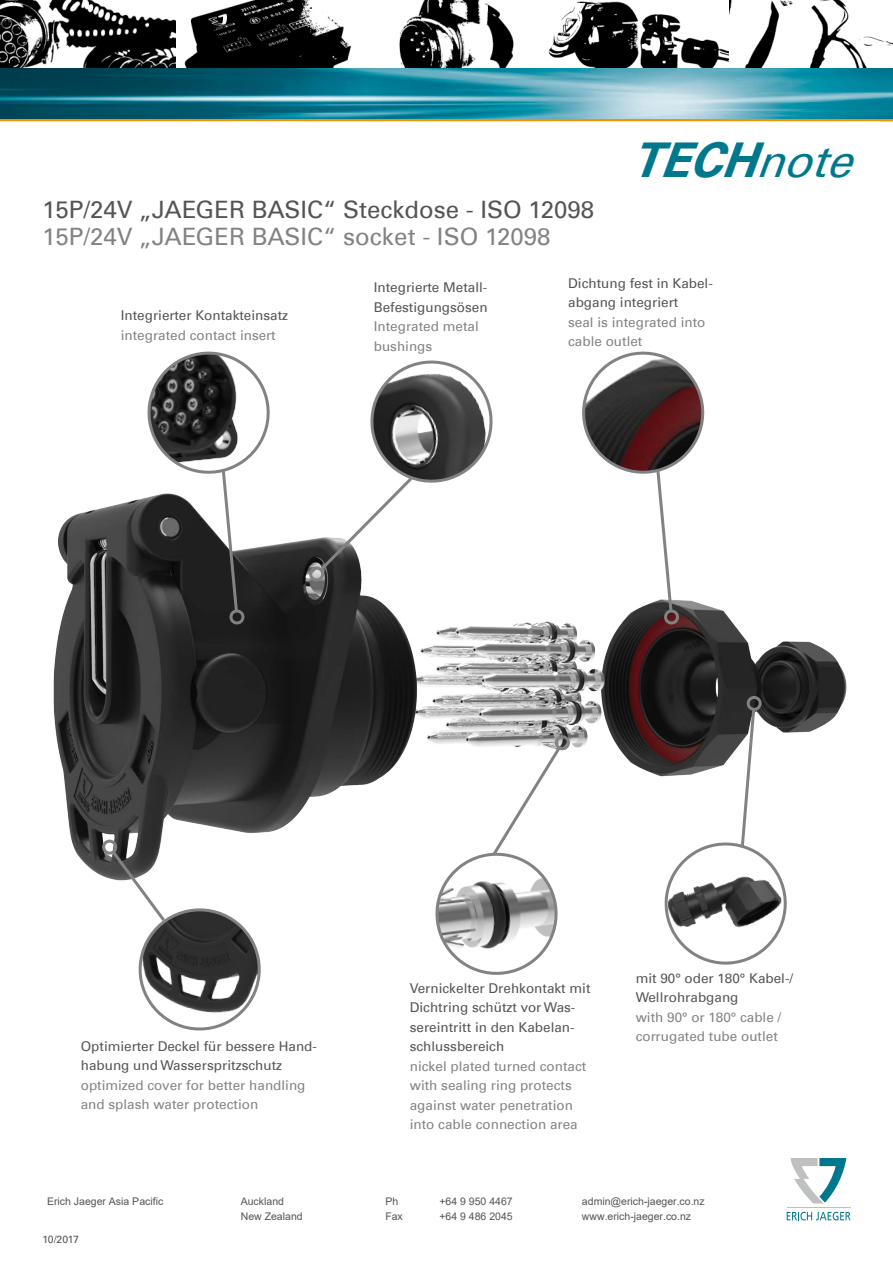
<style>
.page{position:relative;width:893px;height:1263px;background:#fff}
.page>*{position:absolute;margin:0;border:0;box-sizing:border-box;transform-origin:0 0}
.t1{font:italic 700 48px "Univers Com 65";color:#00788c}
.t2{font:24px "Univers Com 55 Roman";color:#535454}
.t3{font:24px "Univers Com 55 Roman";color:#818383}
.t4{font:13.5px/19.5px "Univers Com 55 Roman";color:#535454}
.t5{font:13.5px/19.5px "Univers Com 55 Roman";color:#818383}
.t6{font:10.5px/15px "Arial";color:#535454}
.t7{font:10.5px "Univers Com 55 Roman";letter-spacing:-.05em;color:#535454}
.s1{font-family:"Univers Com 55 Roman";font-weight:400;font-size:45px}
</style>
<div class="page">
<img style="left:53px;top:499px;width:794px;height:375px">
<svg style="left:99px;top:838px;width:166px;height:193px"></svg>
<svg style="left:429px;top:744px;width:135px;height:231px"></svg>
<div style="left:555px;top:735px;width:15px;height:16px;border:3px solid #818383;border-radius:50%"></div>
<svg style="left:571px;top:351px;width:144px;height:274px"></svg>
<svg style="left:307px;top:360px;width:188px;height:222px"></svg>
<svg style="left:137px;top:351px;width:143px;height:274px"></svg>
<svg style="left:658px;top:696px;width:135px;height:269px"></svg>
<svg style="left:787px;top:1212px;width:63px;height:8px"></svg>
<hr style="left:787px;top:1207px;width:63px;height:1px;background:#bfc0c1">
<svg style="left:791px;top:1158px;width:55px;height:45px"></svg>
<hr style="left:0;top:118px;width:893px;height:3px;background:#f49200">
<img style="left:0;top:0;width:893px;height:118px">
<h1 class="t1" style="left:631px;top:132px;width:241px">TECH<span class="s1">note</span></h1>
<h2 class="t2" style="left:43px;top:195px;width:553px">15P/24V „JAEGER BASIC“ Steckdose - ISO 12098</h2>
<h2 class="t3" style="left:43px;top:222px;width:510px">15P/24V „JAEGER BASIC“ socket - ISO 12098</h2>
<p class="t4" style="left:568px;top:273px;width:146px">Dichtung fest in Kabel&shy;abgang integriert</p>
<p class="t5" style="left:568px;top:312px;width:139px">seal is integrated into cable outlet</p>
<p class="t4" style="left:374px;top:278px;width:115px">Integrierte Metall-<br>Befestigungsösen</p>
<p class="t5" style="left:374px;top:317px;width:107px">Integrated metal bushings</p>
<p class="t4" style="left:121px;top:306px;width:169px">Integrierter Kontakteinsatz</p>
<p class="t5" style="left:121px;top:325px;width:156px">integrated contact insert</p>
<p class="t4" style="left:81px;top:1036px;width:238px">Optimierter Deckel für bessere Hand&shy;habung und Wasserspritzschutz</p>
<p class="t5" style="left:81px;top:1075px;width:226px">optimized cover for better handling and splash water protection</p>
<p class="t4" style="left:410px;top:978px;width:182px">Vernickelter Drehkontakt mit<br>Dichtring schützt vor Was&shy;sereintritt in den Kabelan&shy;schlussbereich</p>
<p class="t5" style="left:410px;top:1056px;width:178px">nickel plated turned contact with sealing ring protects against water penetration into cable connection area</p>
<p class="t4" style="left:636px;top:968px;width:159px">mit 90° oder 180° Kabel-/<br>Wellrohrabgang</p>
<p class="t5" style="left:636px;top:1007px;width:147px">with 90° or 180° cable / corrugated tube outlet</p>
<p class="t6" style="left:47px;top:1194px;width:118px">Erich Jaeger Asia Pacific</p>
<p class="t6" style="left:385px;top:1194px;width:14px">Ph</p>
<p class="t6" style="left:439px;top:1194px;width:75px">+64 9 950 4467</p>
<p class="t6" style="left:385px;top:1209px;width:19px">Fax</p>
<p class="t6" style="left:439px;top:1209px;width:75px">+64 9 486 2045</p>
<p class="t6" style="left:241px;top:1194px;width:63px">Auckland<br>New Zealand</p>
<p class="t7" style="left:43px;top:1233px;width:38px">10/2017</p>
<p class="t6" style="left:582px;top:1194px;width:124px">admin@erich-jaeger.co.nz www.erich-jaeger.co.nz</p>
</div>
